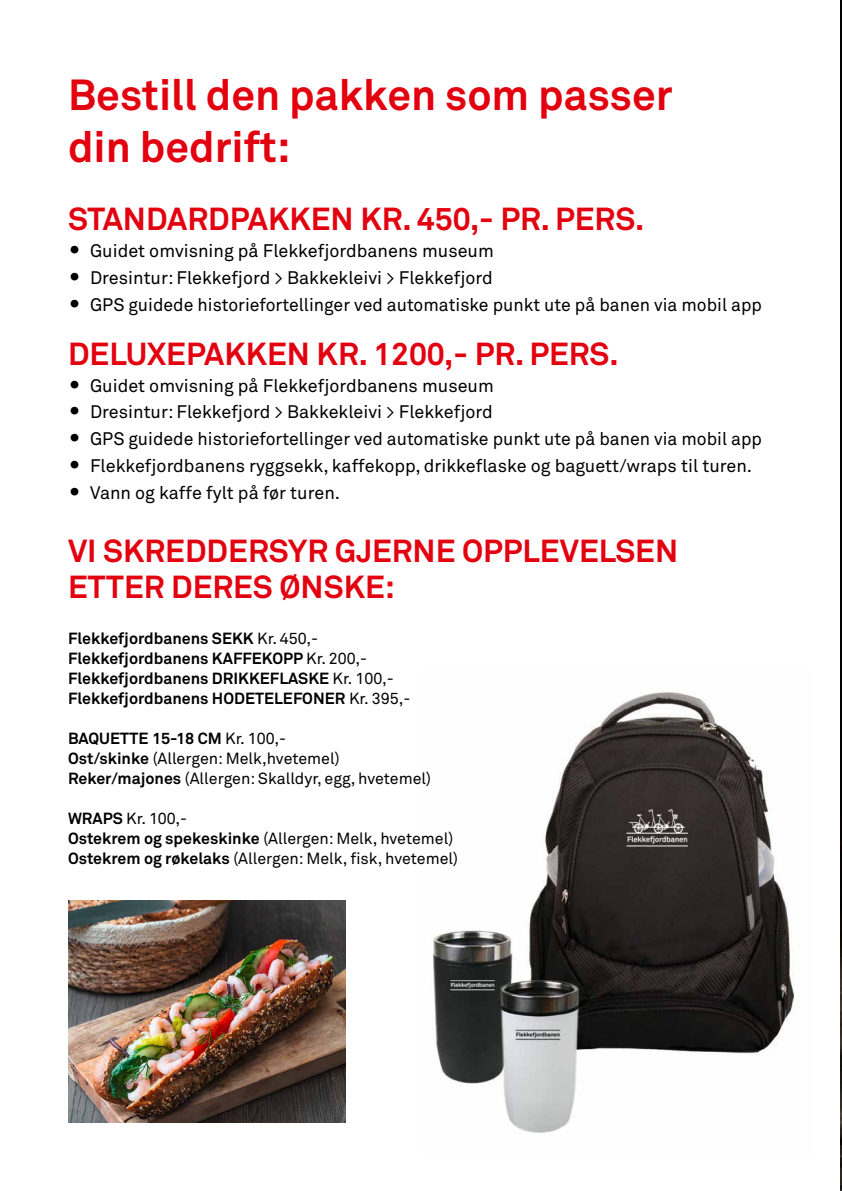
<style>
.page{position:relative;width:842px;height:1191px;background:#fff}
.page>*{position:absolute;margin:0;border:0;box-sizing:border-box;transform-origin:0 0}
.t1{font:700 43px/51.6px "Akkurat";color:#e3000f}
.t2{font:700 31.6px/36px "Akkurat";color:#e3000f}
.t3{font:18px/26.8px "Akkurat";color:#000}
.t4{font:16px/20px "Akkurat";color:#000}
.t5{font:700 16px/20px "Akkurat";color:#000}
.s1{font-family:"European Pi Three";font-size:19.6px}
.s2{font-weight:400}
.s3{font-weight:700}
</style>
<div class="page">
<img style="left:840px;top:0;width:2px;height:1191px">
<img style="left:433px;top:692px;width:362px;height:441px">
<img style="left:68px;top:900px;width:277px;height:223px">
<h1 class="t1" style="left:68px;top:69px;width:606px">Bestill den pakken som passer din bedrift:</h1>
<h2 class="t2" style="left:68px;top:201px;width:578px">STANDARDPAKKEN KR. 450,- PR. PERS.</h2>
<p class="t3" style="left:68px;top:238px;width:695px"><span class="s1">O</span> Guidet omvisning på Flekkefjordbanens museum<br><span class="s1">O</span> Dresintur: Flekkefjord &gt; Bakkekleivi &gt; Flekkefjord<br><span class="s1">O</span> GPS guidede historiefortellinger ved automatiske punkt ute på banen via mobil app</p>
<h2 class="t2" style="left:68px;top:336px;width:552px">DELUXEPAKKEN KR. 1200,- PR. PERS.</h2>
<p class="t3" style="left:68px;top:372px;width:695px"><span class="s1">O</span> Guidet omvisning på Flekkefjordbanens museum<br><span class="s1">O</span> Dresintur: Flekkefjord &gt; Bakkekleivi &gt; Flekkefjord<br><span class="s1">O</span> GPS guidede historiefortellinger ved automatiske punkt ute på banen via mobil app <span class="s1">O</span> Flekkefjordbanens ryggsekk, kaffekopp, drikkeflaske og baguett/wraps til turen.<br><span class="s1">O</span> Vann og kaffe fylt på før turen.</p>
<h2 class="t2" style="left:68px;top:533px;width:612px">VI SKREDDERSYR GJERNE OPPLEVELSEN<br>ETTER DERES ØNSKE:</h2>
<p class="t5" style="left:68px;top:629px;width:344px">Flekkefjordbanens SEKK <span class="s2">Kr. 450,- </span>Flekkefjordbanens KAFFEKOPP <span class="s2">Kr. 200,- </span>Flekkefjordbanens DRIKKEFLASKE <span class="s2">Kr. 100,- </span>Flekkefjordbanens HODETELEFONER <span class="s2">Kr. 395,-</span></p>
<p class="t4" style="left:68px;top:729px;width:365px"><span class="s3">BAQUETTE 15-18 CM</span> Kr. 100,-<br><span class="s3">Ost/skinke</span> (Allergen: Melk,hvetemel)<br><span class="s3">Reker/majones</span> (Allergen: Skalldyr, egg, hvetemel)</p>
<p class="t4" style="left:68px;top:809px;width:392px"><span class="s3">WRAPS</span> Kr. 100,-<br><span class="s3">Ostekrem og spekeskinke</span> (Allergen: Melk, hvetemel)<br><span class="s3">Ostekrem og røkelaks</span> (Allergen: Melk, fisk, hvetemel)</p>
</div>
